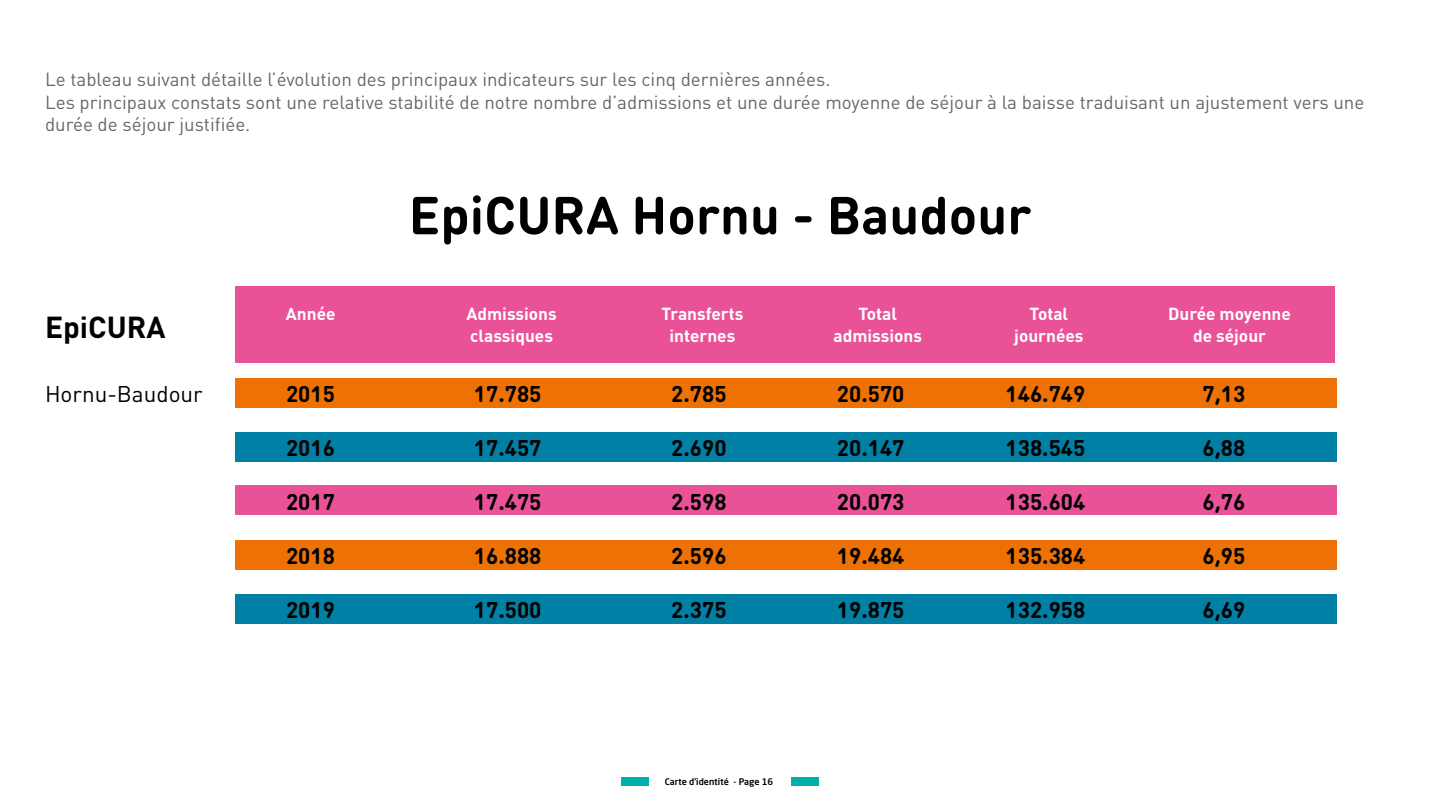
<style>
.page{position:relative;width:1440px;height:810px;background:#fff}
.page>*{position:absolute;margin:0;border:0;box-sizing:border-box;transform-origin:0 0}
.t1{font:700 52.5px "DIN Round Pro";color:#000}
.t2{font:700 30px "DIN Pro";color:#000}
.t3{font:700 22.5px "DIN Round Pro";color:#000}
.t4{font:22.5px "DIN Pro";color:#000}
.t5{font:18.75px/22.5px "DIN Pro";color:#000}
.t6{font:700 17.25px/22.5px "DIN Pro";color:#fff;text-align:center}
.t7{font:9px "Neo Sans Std Medium TR";color:#000}
</style>
<div class="page">
<div style="left:621px;top:777px;width:28px;height:9px;background:#00b1aa"></div>
<div style="left:791px;top:777px;width:28px;height:9px;background:#00b1aa"></div>
<div style="left:236px;top:379px;width:1101px;height:29px;background:#ee7203"></div>
<div style="left:236px;top:540px;width:1101px;height:29px;background:#ee7203"></div>
<div style="left:236px;top:432px;width:1101px;height:29px;background:#0080a4"></div>
<div style="left:236px;top:594px;width:1101px;height:29px;background:#0080a4"></div>
<div style="left:236px;top:485px;width:1101px;height:30px;background:#ea5297"></div>
<div style="left:236px;top:286px;width:1099px;height:77px;background:#ea5297"></div>
<p class="t5" style="left:45px;top:66px;width:1321px">Le tableau suivant détaille l’évolution des principaux indicateurs sur les cinq dernières années.<br>Les principaux constats sont une relative stabilité de notre nombre d’admissions et une durée moyenne de séjour à la baisse traduisant un ajustement vers une durée de séjour justifiée.</p>
<h1 class="t1" style="left:409px;top:179px;width:624px">EpiCURA Hornu - Baudour</h1>
<p class="t6" style="left:286px;top:300px;width:51px">Année</p>
<p class="t6" style="left:661px;top:300px;width:83px">Transferts internes</p>
<p class="t6" style="left:833px;top:300px;width:90px">Total admissions</p>
<p class="t6" style="left:1014px;top:300px;width:71px">Total journées</p>
<p class="t6" style="left:1168px;top:300px;width:124px">Durée moyenne de séjour</p>
<h2 class="t2" style="left:45px;top:302px;width:122px">EpiCURA</h2>
<p class="t6" style="left:466px;top:300px;width:92px;text-align:left">Admissions classiques</p>
<p class="t4" style="left:45px;top:376px;width:159px">Hornu-Baudour</p>
<p class="t3" style="left:286px;top:378px;width:50px">2015</p>
<p class="t3" style="left:474px;top:378px;width:69px">17.785</p>
<p class="t3" style="left:671px;top:378px;width:57px">2.785</p>
<p class="t3" style="left:837px;top:378px;width:69px">20.570</p>
<p class="t3" style="left:1006px;top:378px;width:81px">146.749</p>
<p class="t3" style="left:1203px;top:378px;width:44px">7,13</p>
<p class="t3" style="left:286px;top:432px;width:50px">2016</p>
<p class="t3" style="left:474px;top:432px;width:69px">17.457</p>
<p class="t3" style="left:671px;top:432px;width:57px">2.690</p>
<p class="t3" style="left:837px;top:432px;width:69px">20.147</p>
<p class="t3" style="left:1006px;top:432px;width:81px">138.545</p>
<p class="t3" style="left:1203px;top:432px;width:44px">6,88</p>
<p class="t3" style="left:286px;top:486px;width:50px">2017</p>
<p class="t3" style="left:474px;top:486px;width:69px">17.475</p>
<p class="t3" style="left:671px;top:486px;width:57px">2.598</p>
<p class="t3" style="left:837px;top:486px;width:69px">20.073</p>
<p class="t3" style="left:1006px;top:486px;width:81px">135.604</p>
<p class="t3" style="left:1203px;top:486px;width:44px">6,76</p>
<p class="t3" style="left:286px;top:540px;width:50px">2018</p>
<p class="t3" style="left:474px;top:540px;width:69px">16.888</p>
<p class="t3" style="left:671px;top:540px;width:57px">2.596</p>
<p class="t3" style="left:837px;top:540px;width:69px">19.484</p>
<p class="t3" style="left:1006px;top:540px;width:81px">135.384</p>
<p class="t3" style="left:1203px;top:540px;width:44px">6,95</p>
<p class="t3" style="left:286px;top:594px;width:50px">2019</p>
<p class="t3" style="left:474px;top:594px;width:69px">17.500</p>
<p class="t3" style="left:671px;top:594px;width:57px">2.375</p>
<p class="t3" style="left:837px;top:594px;width:69px">19.875</p>
<p class="t3" style="left:1006px;top:594px;width:81px">132.958</p>
<p class="t3" style="left:1203px;top:594px;width:44px">6,69</p>
<p class="t7" style="left:665px;top:776px;width:110px">Carte d’identité - Page 16</p>
</div>
